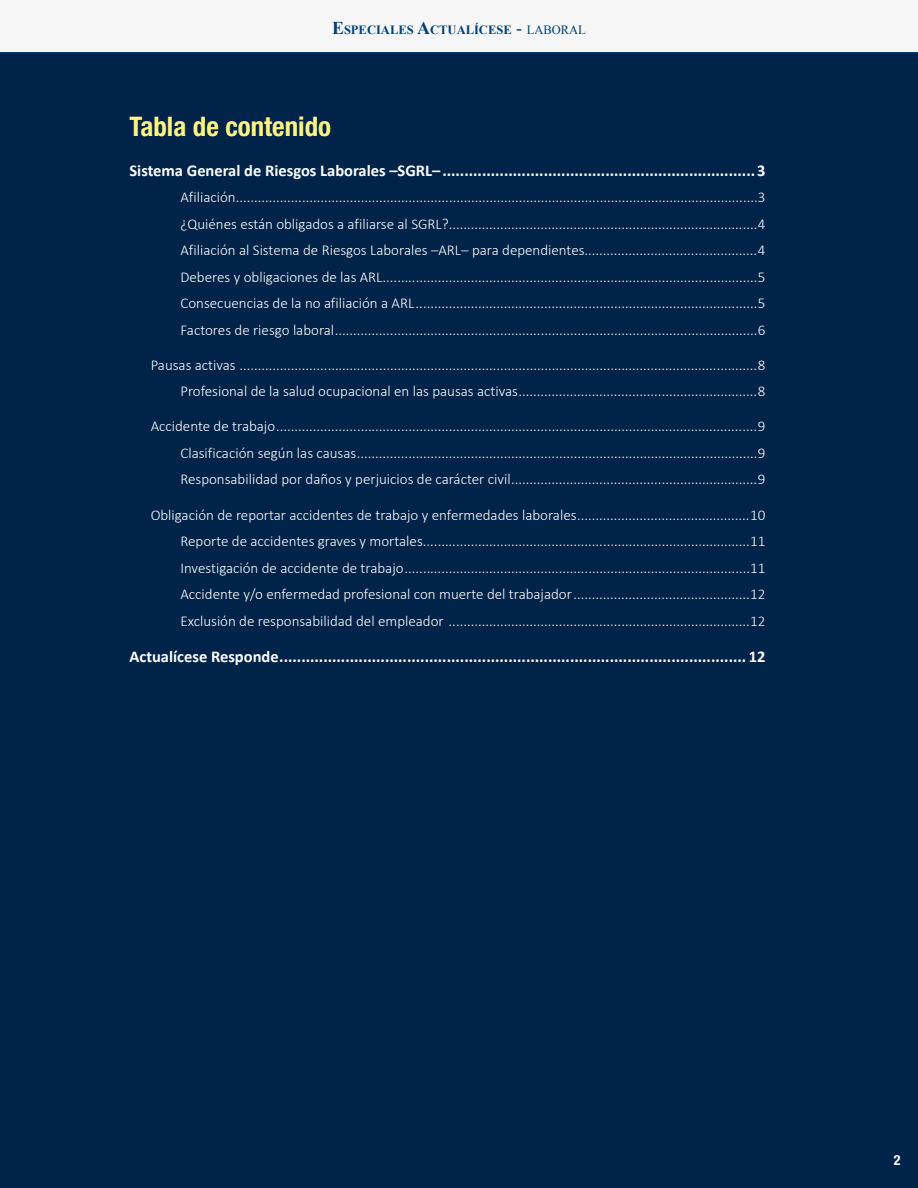
<style>
.page{position:relative;width:918px;height:1188px;background:#fff}
.page>*{position:absolute;margin:0;border:0;box-sizing:border-box;transform-origin:0 0}
.t1{font:700 condensed 27px "Helvetica Neue LT Std";color:#fff482}
.t2{font:700 16.5px "Calibri";color:#fff}
.t3{font:300 15px/26.5px "Calibri";color:#fff;text-align:justify}
.t4{font:700 condensed 13.95px "Helvetica Neue LT Std";color:#fff}
.t5{font:700 12.6px "Times New Roman";color:#003e77}
.s1{font-size:18px}
.s2{font-weight:400;font-size:18px}
.s3{font-weight:400}
</style>
<div class="page">
<div style="left:0;top:53px;width:918px;height:1135px;background:#002349"></div>
<div style="left:0;top:0;width:918px;height:53px;background:#f6f6f6"></div>
<hr style="left:0;top:52px;width:918px;height:1px;background:#003e77">
<p class="t5" style="left:332px;top:21px;width:255px"><span class="s1">E</span>SPECIALES <span class="s1">A</span>CTUALÍCESE <span class="s2">-</span> <span class="s3">LABORAL</span></p>
<h1 class="t1" style="left:129px;top:110px;width:203px">Tabla de contenido</h1>
<p class="t2" style="left:129px;top:160px;width:637px">Sistema General de Riesgos Laborales –SGRL–.......................................................................3</p>
<p class="t3" style="left:180px;top:183px;width:587px">Afiliación..............................................................................................................................................3 ¿Quiénes están obligados a afiliarse al SGRL?....................................................................................4<br>Afiliación al Sistema de Riesgos Laborales –ARL– para dependientes...............................................4<br>Deberes y obligaciones de las ARL......................................................................................................5<br>Consecuencias de la no afiliación a ARL.............................................................................................5<br>Factores de riesgo laboral...................................................................................................................6</p>
<p class="t3" style="left:151px;top:351px;width:616px;text-align:right">Pausas activas .............................................................................................................................................8<br>Profesional de la salud ocupacional en las pausas activas.................................................................8</p>
<p class="t3" style="left:180px;top:413px;width:586px;text-indent:-30px">Accidente de trabajo...................................................................................................................................9<br>Clasificación según las causas.............................................................................................................9<br>Responsabilidad por daños y perjuicios de carácter civil...................................................................9</p>
<p class="t3" style="left:180px;top:501px;width:586px;text-indent:-30px">Obligación de reportar accidentes de trabajo y enfermedades laborales...............................................10<br>Reporte de accidentes graves y mortales.........................................................................................11<br>Investigación de accidente de trabajo..............................................................................................11<br>Accidente y/o enfermedad profesional con muerte del trabajador................................................12<br>Exclusión de responsabilidad del empleador ..................................................................................12</p>
<p class="t2" style="left:129px;top:646px;width:637px">Actualícese Responde.......................................................................................................... 12</p>
<p class="t4" style="left:894px;top:1152px;width:8px">2</p>
</div>
